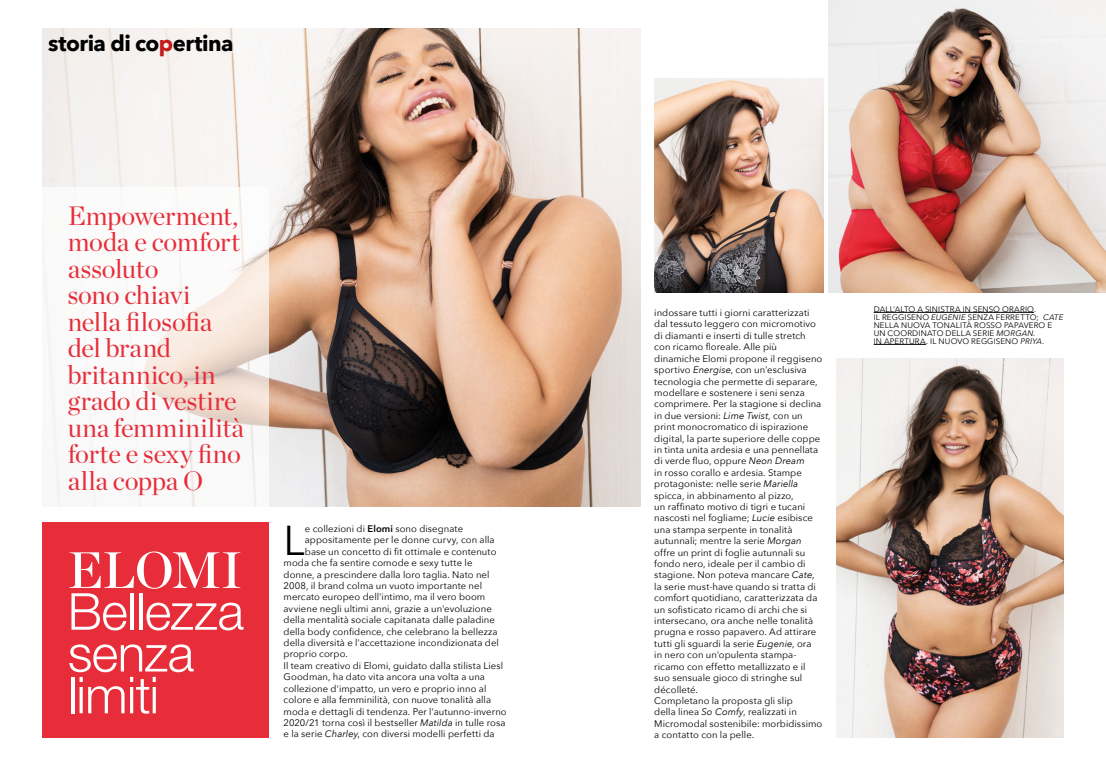
<style>
.page{position:relative;width:1106px;height:780px;background:#fff}
.page>*{position:absolute;margin:0;border:0;box-sizing:border-box;transform-origin:0 0}
.t1{font:300 51px/41.8px "Helvetica Neue";letter-spacing:-.015em;color:#fff}
.t2{font:51px "Chronicle Display Semi";letter-spacing:-.01em;color:#fff}
.t3{font:41.7px "Avenir Next";color:#000}
.t4{font:26.5px/26.5px "Chronicle Display";letter-spacing:-.01em;color:#e72d39}
.t5{font:700 22px "Avenir Next";letter-spacing:-.025em;color:#000}
.t6{font:9.5px/11.4px "Avenir Next";letter-spacing:.005em;color:#000}
.t7{font:8px/8px "Avenir Next";letter-spacing:.02em;color:#000}
.s1{color:#c51a1b}
.s2{font-weight:600}
.s3{font-style:italic}
</style>
<div class="page">
<img style="left:43px;top:28px;width:597px;height:478px">
<svg style="left:43px;top:187px;width:226px;height:319px"></svg>
<div style="left:43px;top:522px;width:226px;height:215px;background:#e72d39"></div>
<hr style="left:873px;top:312px;width:161px;height:1px;background:#000">
<hr style="left:873px;top:344px;width:53px;height:1px;background:#000">
<img style="left:828px;top:0;width:278px;height:292px">
<img style="left:836px;top:358px;width:227px;height:379px">
<img style="left:654px;top:78px;width:169px;height:214px">
<h3 class="t5" style="left:48px;top:24px;width:187px">storia di co<span class="s1">p</span>ertina</h3>
<h3 class="t4" style="left:68px;top:200px;width:178px">Empowerment, moda e comfort assoluto<br>sono chiavi nella filosofia del brand britannico, in grado di vestire una femminilità forte e sexy fino alla coppa O</h3>
<h1 class="t2" style="left:68px;top:530px;width:176px">ELOMI</h1>
<h1 class="t1" style="left:68px;top:589px;width:178px">Bellezza senza limiti</h1>
<h2 class="t3" style="left:283px;top:505px;width:23px">L</h2>
<p class="t6" style="left:305px;top:522px;width:160px">e collezioni di <span class="s2">Elomi</span> sono disegnate</p>
<p class="t6" style="left:305px;top:534px;width:191px">appositamente per le donne curvy, con alla</p>
<p class="t6" style="left:305px;top:545px;width:193px">base un concetto di fit ottimale e contenuto</p>
<p class="t6" style="left:283px;top:556px;width:190px">moda che fa sentire comode e sexy tutte le</p>
<p class="t6" style="left:283px;top:568px;width:207px">donne, a prescindere dalla loro taglia. Nato nel</p>
<p class="t6" style="left:283px;top:579px;width:200px">2008, il brand colma un vuoto importante nel</p>
<p class="t6" style="left:283px;top:591px;width:203px">mercato europeo dell'intimo, ma il vero boom</p>
<p class="t6" style="left:283px;top:602px;width:210px">avviene negli ultimi anni, grazie a un'evoluzione</p>
<p class="t6" style="left:283px;top:613px;width:213px">della mentalità sociale capitanata dalle paladine</p>
<p class="t6" style="left:283px;top:625px;width:215px">della body confidence, che celebrano la bellezza</p>
<p class="t6" style="left:283px;top:636px;width:217px">della diversità e l'accettazione incondizionata del</p>
<p class="t6" style="left:283px;top:648px;width:66px">proprio corpo.</p>
<p class="t6" style="left:283px;top:659px;width:221px">Il team creativo di Elomi, guidato dalla stilista Liesl</p>
<p class="t6" style="left:283px;top:670px;width:203px">Goodman, ha dato vita ancora una volta a una</p>
<p class="t6" style="left:283px;top:682px;width:204px">collezione d'impatto, un vero e proprio inno al</p>
<p class="t6" style="left:283px;top:693px;width:209px">colore e alla femminilità, con nuove tonalità alla</p>
<p class="t6" style="left:283px;top:705px;width:225px">moda e dettagli di tendenza. Per l'autunno-inverno</p>
<p class="t6" style="left:283px;top:716px;width:223px">2020/21 torna così il bestseller <span class="s3">Matilda</span> in tulle rosa</p>
<p class="t6" style="left:283px;top:727px;width:213px">e la serie <span class="s3">Charley</span>, con diversi modelli perfetti da</p>
<p class="t6" style="left:654px;top:306px;width:170px">indossare tutti i giorni caratterizzati dal tessuto leggero con micromotivo di diamanti e inserti di tulle stretch con ricamo floreale. Alle più dinamiche Elomi propone il reggiseno sportivo <span class="s3">Energise</span>, con un'esclusiva tecnologia che permette di separare, modellare e sostenere i seni senza comprimere. Per la stagione si declina in due versioni: <span class="s3">Lime Twist</span>, con un print monocromatico di ispirazione digital, la parte superiore delle coppe in tinta unita ardesia e una pennellata di verde fluo, oppure <span class="s3">Neon Dream<br></span>in rosso corallo e ardesia. Stampe protagoniste: nelle serie <span class="s3">Mariella </span>spicca, in abbinamento al pizzo,<br>un raffinato motivo di tigri e tucani nascosti nel fogliame; <span class="s3">Lucie</span> esibisce una stampa serpente in tonalità autunnali; mentre la serie <span class="s3">Morgan </span>offre un print di foglie autunnali su fondo nero, ideale per il cambio di stagione. Non poteva mancare <span class="s3">Cate</span>, la serie must-have quando si tratta di comfort quotidiano, caratterizzata da un sofisticato ricamo di archi che si intersecano, ora anche nelle tonalità prugna e rosso papavero. Ad attirare tutti gli sguardi la serie <span class="s3">Eugenie</span>, ora<br>in nero con un'opulenta stampa&shy;ricamo con effetto metallizzato e il suo sensuale gioco di stringhe sul décolleté.<br>Completano la proposta gli slip<br>della linea <span class="s3">So Comfy</span>, realizzati in Micromodal sostenibile: morbidissimo a contatto con la pelle.</p>
<p class="t7" style="left:873px;top:304px;width:191px">DALL'ALTO A SINISTRA IN SENSO ORARIO.<br>IL REGGISENO <span class="s3">EUGENIE</span> SENZA FERRETTO; <span class="s3">CATE </span>NELLA NUOVA TONALITÀ ROSSO PAPAVERO E UN COORDINATO DELLA SERIE <span class="s3">MORGAN</span>.<br>IN APERTURA. IL NUOVO REGGISENO <span class="s3">PRIYA</span>.</p>
</div>
